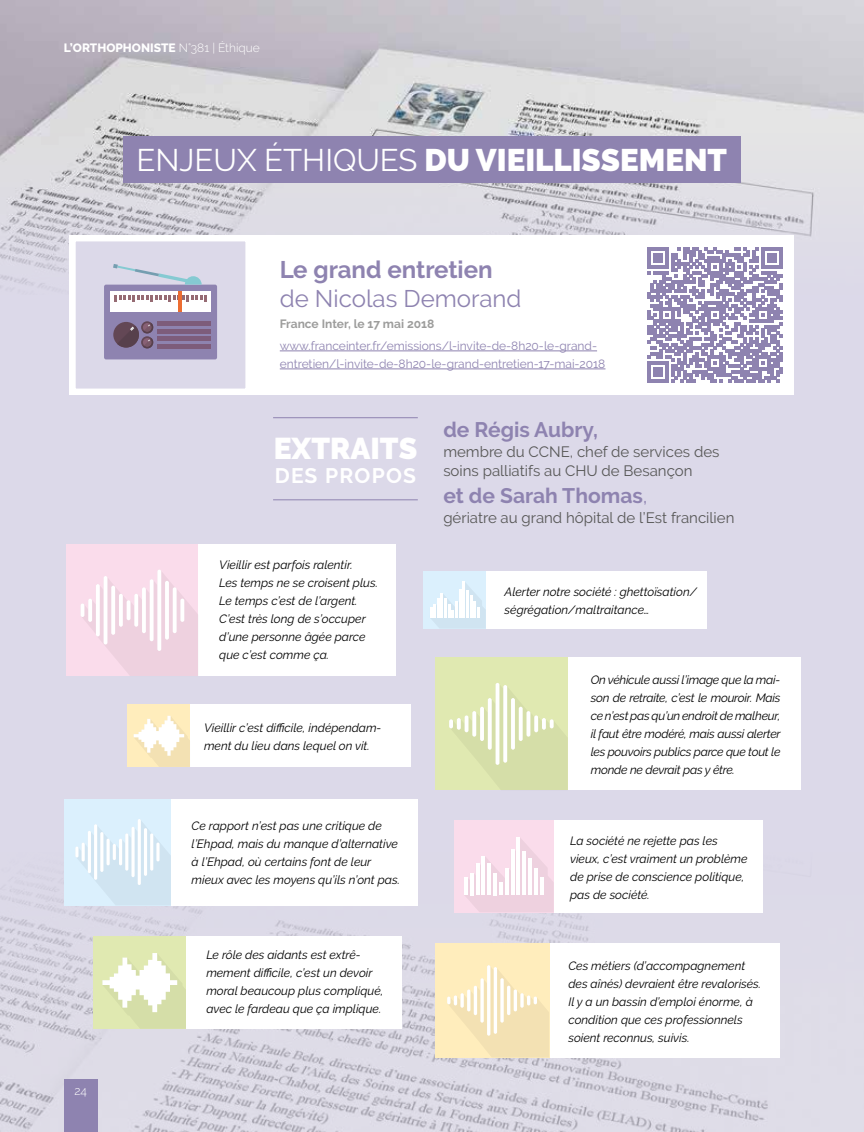
<style>
.page{position:relative;width:864px;height:1132px;background:#fff}
.page>*{position:absolute;margin:0;border:0;box-sizing:border-box;transform-origin:0 0}
.t1{font:900 31.2px "Raleway";color:#fff}
.t2{font:900 30px "Raleway";color:#fff}
.t3{font:24px "Raleway";color:#8e83b0}
.t4{font:700 24px "Raleway";color:#8e83b0}
.t5{font:700 21px "Raleway";color:#8e83b0}
.t6{font:700 21px "Raleway";letter-spacing:.06em;color:#fff}
.t7{font:15px/19.5px "Raleway";color:#575756}
.t8{font:italic 12px/18px "Raleway";color:#000}
.t9{font:12px/18px "Raleway";color:#8e83b0}
.t10{font:800 12px "Raleway";color:#fff}
.t11{font:700 12px "Raleway";color:#9d9d9c}
.t12{font:300 12px "Raleway";color:#fff}
.s1{font-weight:300}
.s2{font-weight:400}
</style>
<div class="page">
<div style="left:0;top:0;width:863px;height:1131px;background:#dcd9e9"></div>
<img style="left:0;top:851px;width:780px;height:280px">
<img style="left:0;top:0;width:863px;height:294px">
<div style="left:123px;top:136px;width:617px;height:47px;background:#8e83b0"></div>
<div style="left:70px;top:235px;width:724px;height:159px;background:#fff"></div>
<div style="left:70px;top:235px;width:181px;height:159px;background:#dcd9e9;border:6px solid #fff"></div>
<div style="left:104px;top:284px;width:113px;height:75px;background:#8e83b0;border-radius:2px"></div>
<div style="left:157px;top:321px;width:53px;height:5px;background:#7d5c7b"></div>
<hr style="left:157px;top:329px;width:53px;height:4px;background:#7d5c7b">
<div style="left:157px;top:336px;width:53px;height:5px;background:#7d5c7b"></div>
<hr style="left:157px;top:344px;width:53px;height:4px;background:#7d5c7b">
<div style="left:113px;top:322px;width:26px;height:25px;background:#634755;border-radius:50%"></div>
<div style="left:110px;top:291px;width:100px;height:20px;background:#fff"></div>
<svg style="left:141px;top:321px;width:12px;height:12px"></svg>
<svg style="left:117px;top:323px;width:36px;height:25px"></svg>
<svg style="left:114px;top:295px;width:92px;height:6px"></svg>
<hr style="left:178px;top:291px;width:4px;height:20px;background:#ed6d32">
<svg style="left:113px;top:264px;width:88px;height:20px"></svg>
<svg style="left:647px;top:247px;width:135px;height:135px"></svg>
<hr style="left:280px;top:350px;width:317px;height:1px;background:#8e83b0">
<hr style="left:280px;top:368px;width:325px;height:1px;background:#8e83b0">
<div style="left:66px;top:544px;width:330px;height:132px;background:#fff"></div>
<div style="left:66px;top:544px;width:132px;height:132px;background:#fadceb"></div>
<svg style="left:82px;top:573px;width:116px;height:103px"></svg>
<svg style="left:80px;top:603px;width:4px;height:14px"></svg>
<hr style="left:88px;top:598px;width:4px;height:23px;background:#fff;border-radius:2px">
<hr style="left:96px;top:584px;width:4px;height:52px;background:#fff;border-radius:2px">
<svg style="left:103px;top:576px;width:4px;height:68px"></svg>
<svg style="left:111px;top:585px;width:4px;height:49px"></svg>
<hr style="left:119px;top:593px;width:4px;height:33px;background:#fff;border-radius:2px">
<hr style="left:127px;top:600px;width:3px;height:20px;background:#fff;border-radius:2px">
<svg style="left:134px;top:593px;width:4px;height:33px"></svg>
<hr style="left:142px;top:587px;width:4px;height:46px;background:#fff;border-radius:2px">
<hr style="left:150px;top:579px;width:3px;height:62px;background:#fff;border-radius:2px">
<svg style="left:157px;top:569px;width:4px;height:81px"></svg>
<hr style="left:165px;top:580px;width:4px;height:59px;background:#fff;border-radius:2px">
<hr style="left:173px;top:587px;width:3px;height:46px;background:#fff;border-radius:2px">
<svg style="left:180px;top:598px;width:4px;height:23px"></svg>
<div style="left:423px;top:571px;width:283px;height:57px;background:#fff"></div>
<div style="left:423px;top:571px;width:62px;height:57px;background:#dbf0fd"></div>
<svg style="left:430px;top:581px;width:55px;height:47px"></svg>
<div style="left:128px;top:704px;width:283px;height:62px;background:#fff"></div>
<div style="left:128px;top:704px;width:62px;height:62px;background:#ffedbc"></div>
<svg style="left:133px;top:715px;width:57px;height:51px"></svg>
<div style="left:435px;top:657px;width:364px;height:133px;background:#fff"></div>
<div style="left:435px;top:657px;width:132px;height:133px;background:#e0e9b1"></div>
<svg style="left:449px;top:683px;width:118px;height:107px"></svg>
<div style="left:64px;top:798px;width:354px;height:107px;background:#fff"></div>
<div style="left:64px;top:798px;width:107px;height:107px;background:#dbf0fd"></div>
<svg style="left:75px;top:821px;width:96px;height:84px"></svg>
<hr style="left:82px;top:842px;width:3px;height:19px;background:#fff;border-radius:2px">
<hr style="left:88px;top:830px;width:3px;height:42px;background:#fff;border-radius:2px">
<hr style="left:94px;top:824px;width:3px;height:55px;background:#fff;border-radius:2px">
<hr style="left:100px;top:831px;width:3px;height:40px;background:#fff;border-radius:2px">
<svg style="left:106px;top:838px;width:4px;height:27px"></svg>
<hr style="left:113px;top:843px;width:3px;height:16px;background:#fff;border-radius:2px">
<hr style="left:119px;top:838px;width:3px;height:27px;background:#fff;border-radius:2px">
<hr style="left:125px;top:833px;width:3px;height:37px;background:#fff;border-radius:2px">
<hr style="left:131px;top:826px;width:3px;height:50px;background:#fff;border-radius:2px">
<hr style="left:138px;top:818px;width:3px;height:66px;background:#fff;border-radius:2px">
<hr style="left:144px;top:827px;width:3px;height:48px;background:#fff;border-radius:2px">
<hr style="left:150px;top:833px;width:3px;height:37px;background:#fff;border-radius:2px">
<hr style="left:156px;top:842px;width:3px;height:19px;background:#fff;border-radius:2px">
<div style="left:453px;top:819px;width:309px;height:93px;background:#fff"></div>
<div style="left:453px;top:819px;width:100px;height:93px;background:#fadceb"></div>
<svg style="left:464px;top:838px;width:89px;height:74px"></svg>
<hr style="left:464px;top:877px;width:4px;height:17px;background:#fff">
<svg style="left:469px;top:872px;width:4px;height:22px"></svg>
<svg style="left:475px;top:863px;width:4px;height:31px"></svg>
<hr style="left:481px;top:856px;width:4px;height:38px;background:#fff">
<hr style="left:487px;top:863px;width:4px;height:31px;background:#fff">
<hr style="left:493px;top:872px;width:4px;height:22px;background:#fff">
<svg style="left:498px;top:882px;width:4px;height:12px"></svg>
<svg style="left:504px;top:868px;width:4px;height:26px"></svg>
<svg style="left:510px;top:849px;width:4px;height:45px"></svg>
<hr style="left:516px;top:837px;width:4px;height:57px;background:#fff">
<hr style="left:522px;top:851px;width:4px;height:43px;background:#fff">
<hr style="left:528px;top:858px;width:3px;height:36px;background:#fff">
<svg style="left:533px;top:868px;width:4px;height:26px"></svg>
<svg style="left:539px;top:877px;width:4px;height:17px"></svg>
<div style="left:94px;top:936px;width:308px;height:92px;background:#fff"></div>
<div style="left:94px;top:936px;width:92px;height:92px;background:#e0e9b1"></div>
<svg style="left:102px;top:953px;width:84px;height:75px"></svg>
<div style="left:435px;top:943px;width:344px;height:114px;background:#fff"></div>
<div style="left:435px;top:943px;width:114px;height:114px;background:#ffedbc"></div>
<svg style="left:447px;top:965px;width:102px;height:92px"></svg>
<hr style="left:273px;top:417px;width:144px;height:1px;background:#8e83b0">
<hr style="left:273px;top:499px;width:144px;height:1px;background:#8e83b0">
<div style="left:64px;top:1079px;width:33px;height:52px;background:#8e83b0"></div>
<p class="t10" style="left:64px;top:41px;width:197px">L’ORTHOPHONISTE <span class="s1">N°381 | Éthique</span></p>
<h1 class="t1" style="left:136px;top:142px;width:592px"><span class="s2">ENJEUX ÉTHIQUES</span> DU VIEILLISSEMENT</h1>
<h3 class="t4" style="left:280px;top:256px;width:214px">Le grand entretien</h3>
<h3 class="t3" style="left:280px;top:284px;width:243px">de Nicolas Demorand</h3>
<p class="t11" style="left:280px;top:317px;width:156px">France Inter, le 17 mai 2018</p>
<p class="t9" style="left:280px;top:336px;width:327px">www.franceinter.fr/emissions/l-invite-de-8h20-le-grand&shy;entretien/l-invite-de-8h20-le-grand-entretien-17-mai-2018</p>
<h2 class="t2" style="left:273px;top:431px;width:145px">EXTRAITS</h2>
<h3 class="t6" style="left:274px;top:464px;width:143px">DES PROPOS</h3>
<p class="t8" style="left:219px;top:556px;width:160px">Vieillir est parfois ralentir.<br>Les temps ne se croisent plus.<br>Le temps c’est de l’argent.<br>C’est très long de s’occuper d’une personne âgée parce que c’est comme ça.</p>
<p class="t8" style="left:204px;top:718px;width:179px">Vieillir c’est difficile, indépendam&shy;ment du lieu dans lequel on vit.</p>
<p class="t8" style="left:191px;top:816px;width:210px">Ce rapport n’est pas une critique de l’Ehpad, mais du manque d’alternative à l’Ehpad, où certains font de leur mieux avec les moyens qu’ils n’ont pas.</p>
<h3 class="t5" style="left:443px;top:418px;width:156px">de Régis Aubry,</h3>
<p class="t7" style="left:443px;top:441px;width:277px">membre du CCNE, chef de services des soins palliatifs au CHU de Besançon</p>
<h3 class="t5" style="left:443px;top:484px;width:206px">et de Sarah Thomas<span class="s2">,</span></h3>
<p class="t7" style="left:443px;top:507px;width:292px">gériatre au grand hôpital de l’Est francilien</p>
<p class="t8" style="left:504px;top:582px;width:194px">Alerter notre société : ghettoïsation/ ségrégation/maltraitance…</p>
<p class="t8" style="left:590px;top:670px;width:191px;text-align:justify">On véhicule aussi l’image que la mai&shy;son de retraite, c’est le mouroir. Mais ce n’est pas qu’un endroit de malheur, il faut être modéré, mais aussi alerter les pouvoirs publics parce que tout le monde ne devrait pas y être.</p>
<p class="t8" style="left:570px;top:831px;width:179px">La société ne rejette pas les vieux, c’est vraiment un problème de prise de conscience politique, pas de société.</p>
<p class="t12" style="left:74px;top:1083px;width:14px">24</p>
<p class="t8" style="left:206px;top:945px;width:178px">Le rôle des aidants est extrê&shy;mement difficile, c’est un devoir moral beaucoup plus compliqué, avec le fardeau que ça implique.</p>
<p class="t8" style="left:568px;top:956px;width:194px">Ces métiers (d’accompagnement des aînés) devraient être revalorisés.<br>Il y a un bassin d’emploi énorme, à condition que ces professionnels soient reconnus, suivis.</p>
</div>
